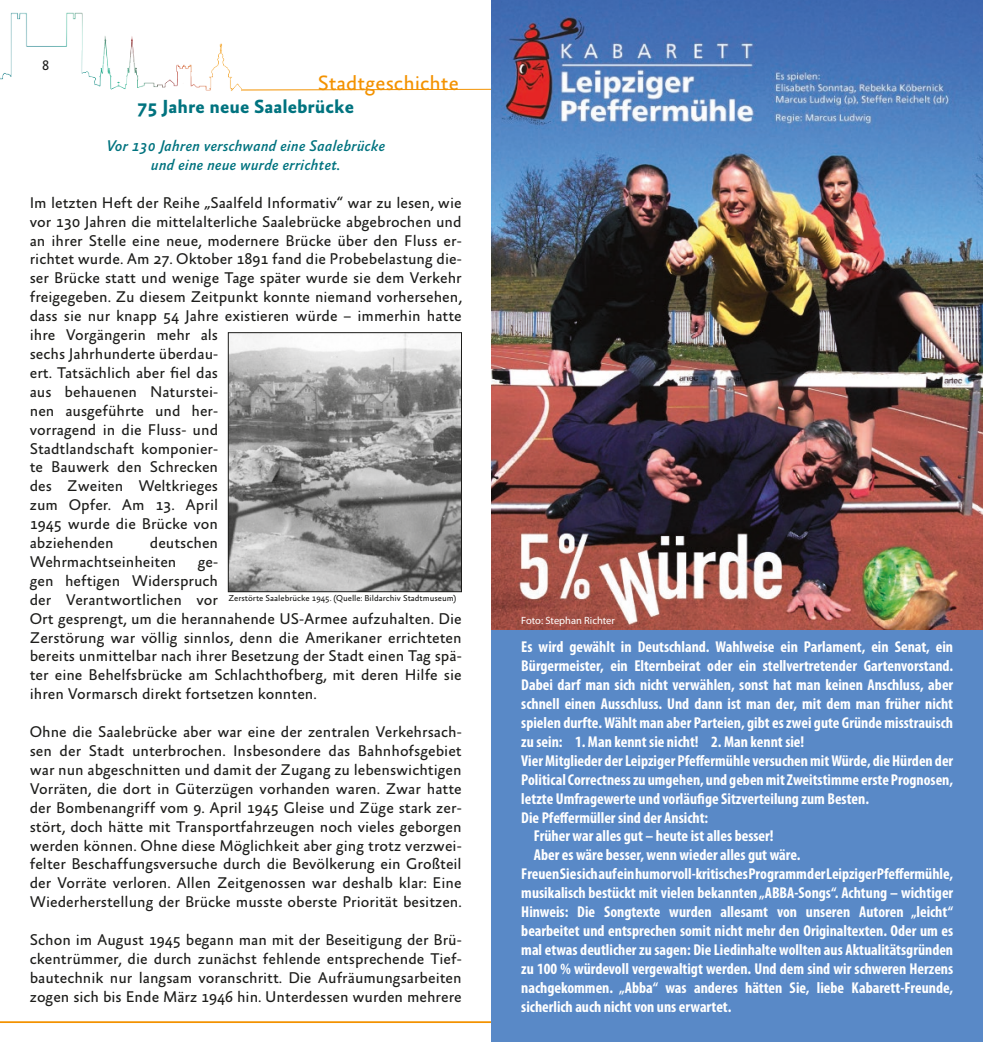
<style>
.page{position:relative;width:983px;height:1042px;background:#fff}
.page>*{position:absolute;margin:0;border:0;box-sizing:border-box;transform-origin:0 0}
.t1{font:21px "Absara Sans OT";color:#f39200}
.t2{font:700 19.25px "Absara Sans OT";color:#00737f}
.t3{font:15.75px/18.9px "Absara Sans OT";color:#1d1d1b}
.t4{font:700 condensed 15.75px "Myriad Pro";color:#fff}
.t5{font:italic 500 15.75px/18.9px "Absara Sans OT";color:#00737f;text-align:center}
.t6{font:14px "Absara Sans OT";color:#1d1d1b}
.t7{font:10.5px "Myriad Pro";color:#fff}
.t8{font:8.75px "Absara Sans OT";color:#1d1d1b}
</style>
<div class="page">
<hr style="left:0;top:1021px;width:491px;height:2px;background:#f39200">
<svg style="left:241px;top:88px;width:250px;height:3px"></svg>
<img style="left:0;top:12px;width:241px;height:79px">
<img style="left:230px;top:334px;width:229px;height:256px">
<div style="left:228px;top:332px;width:233px;height:260px;border:1px solid #1d1d1b"></div>
<div style="left:491px;top:46px;width:491px;height:996px;background:#5989c7"></div>
<img style="left:491px;top:0;width:491px;height:629px">
<p class="t6" style="left:42px;top:58px;width:9px">8</p>
<p class="t1" style="left:317px;top:72px;width:142px">Stadtgeschichte</p>
<p class="t2" style="left:137px;top:97px;width:218px">75 Jahre neue Saalebrücke</p>
<p class="t5" style="left:106px;top:137px;width:280px">Vor 130 Jahren verschwand eine Saalebrücke und eine neue wurde errichtet.</p>
<p class="t3" style="left:30px;top:194px;width:433px">Im letzten Heft der Reihe „Saalfeld Informativ“ war zu lesen, wie vor 130 Jahren die mittelalterliche Saalebrücke abgebrochen und an ihrer Stelle eine neue, modernere Brücke über den Fluss er&shy;richtet wurde. Am 27. Oktober 1891 fand die Probebelastung die&shy;ser Brücke statt und wenige Tage später wurde sie dem Verkehr freigegeben. Zu diesem Zeitpunkt konnte niemand vorhersehen, dass sie nur knapp 54 Jahre existieren würde – immerhin hatte ihre Vorgängerin mehr als<br>sechs Jahrhunderte überdau-<br>ert. Tatsächlich aber fiel das<br>aus behauenen Naturstei-<br>nen ausgeführte und her-<br>vorragend in die Fluss- und<br>Stadtlandschaft komponier-<br>te Bauwerk den Schrecken<br>des Zweiten Weltkrieges<br>zum Opfer. Am 13. April<br>1945 wurde die Brücke von<br>abziehenden</p>
<p class="t3" style="left:30px;top:534px;width:190px;text-indent:120px">deutschen<br>Wehrmachtseinheiten</p>
<p class="t3" style="left:30px;top:553px;width:433px;text-indent:168px">ge-<br>gen heftigen Widerspruch<br>der Verantwortlichen vor<br>Ort gesprengt, um die herannahende US-Armee aufzuhalten. Die Zerstörung war völlig sinnlos, denn die Amerikaner errichteten bereits unmittelbar nach ihrer Besetzung der Stadt einen Tag spä&shy;ter eine Behelfsbrücke am Schlachthofberg, mit deren Hilfe sie ihren Vormarsch direkt fortsetzen konnten.</p>
<p class="t3" style="left:30px;top:723px;width:433px;text-align:justify">Ohne die Saalebrücke aber war eine der zentralen Verkehrsach&shy;sen der Stadt unterbrochen. Insbesondere das Bahnhofsgebiet war nun abgeschnitten und damit der Zugang zu lebenswichtigen Vorräten, die dort in Güterzügen vorhanden waren. Zwar hatte der Bombenangriff vom 9. April 1945 Gleise und Züge stark zer&shy;stört, doch hätte mit Transportfahrzeugen noch vieles geborgen werden können. Ohne diese Möglichkeit aber ging trotz verzwei&shy;felter Beschaffungsversuche durch die Bevölkerung ein Großteil der Vorräte verloren. Allen Zeitgenossen war deshalb klar: Eine Wiederherstellung der Brücke musste oberste Priorität besitzen.</p>
<p class="t3" style="left:30px;top:931px;width:433px;text-align:justify">Schon im August 1945 begann man mit der Beseitigung der Brü&shy;ckentrümmer, die durch zunächst fehlende entsprechende Tief&shy;bautechnik nur langsam voranschritt. Die Aufräumungsarbeiten zogen sich bis Ende März 1946 hin. Unterdessen wurden mehrere</p>
<p class="t8" style="left:228px;top:593px;width:229px">Zerstörte Saalebrücke 1945. (Quelle: Bildarchiv Stadtmuseum)</p>
<p class="t7" style="left:521px;top:614px;width:95px">Foto: Stephan Richter</p>
<p class="t4" style="left:521px;top:637px;width:433px">Es wird gewählt in Deutschland. Wahlweise ein Parlament, ein Senat, ein</p>
<p class="t4" style="left:521px;top:656px;width:433px">Bürgermeister, ein Elternbeirat oder ein stellvertretender Gartenvorstand.</p>
<p class="t4" style="left:521px;top:675px;width:433px">Dabei darf man sich nicht verwählen, sonst hat man keinen Anschluss, aber</p>
<p class="t4" style="left:521px;top:694px;width:433px">schnell einen Ausschluss. Und dann ist man der, mit dem man früher nicht</p>
<p class="t4" style="left:521px;top:713px;width:433px">spielen durfte. Wählt man aber Parteien, gibt es zwei gute Gründe misstrauisch</p>
<p class="t4" style="left:521px;top:732px;width:284px">zu sein: 1. Man kennt sie nicht! 2. Man kennt sie!</p>
<p class="t4" style="left:521px;top:751px;width:433px">Vier Mitglieder der Leipziger Pfeffermühle versuchen mit Würde, die Hürden der</p>
<p class="t4" style="left:521px;top:769px;width:433px">Political Correctness zu umgehen, und geben mit Zweitstimme erste Prognosen,</p>
<p class="t4" style="left:521px;top:788px;width:349px">letzte Umfragewerte und vorläufige Sitzverteilung zum Besten.</p>
<p class="t4" style="left:521px;top:807px;width:188px">Die Pfeffermüller sind der Ansicht:</p>
<p class="t4" style="left:533px;top:826px;width:241px">Früher war alles gut – heute ist alles besser!</p>
<p class="t4" style="left:533px;top:845px;width:268px">Aber es wäre besser, wenn wieder alles gut wäre.</p>
<p class="t4" style="left:521px;top:864px;width:433px">Freuen Sie sich auf ein humorvoll-kritisches Programm der Leipziger Pfeffermühle,</p>
<p class="t4" style="left:521px;top:883px;width:433px">musikalisch bestückt mit vielen bekannten „ABBA-Songs“. Achtung – wichtiger</p>
<p class="t4" style="left:521px;top:902px;width:433px">Hinweis: Die Songtexte wurden allesamt von unseren Autoren „leicht“</p>
<p class="t4" style="left:521px;top:921px;width:433px">bearbeitet und entsprechen somit nicht mehr den Originaltexten. Oder um es</p>
<p class="t4" style="left:521px;top:940px;width:433px">mal etwas deutlicher zu sagen: Die Liedinhalte wollten aus Aktualitätsgründen</p>
<p class="t4" style="left:521px;top:958px;width:433px">zu 100 % würdevoll vergewaltigt werden. Und dem sind wir schweren Herzens</p>
<p class="t4" style="left:521px;top:977px;width:433px">nachgekommen. „Abba“ was anderes hätten Sie, liebe Kabarett-Freunde,</p>
<p class="t4" style="left:521px;top:996px;width:211px">sicherlich auch nicht von uns erwartet.</p>
</div>
